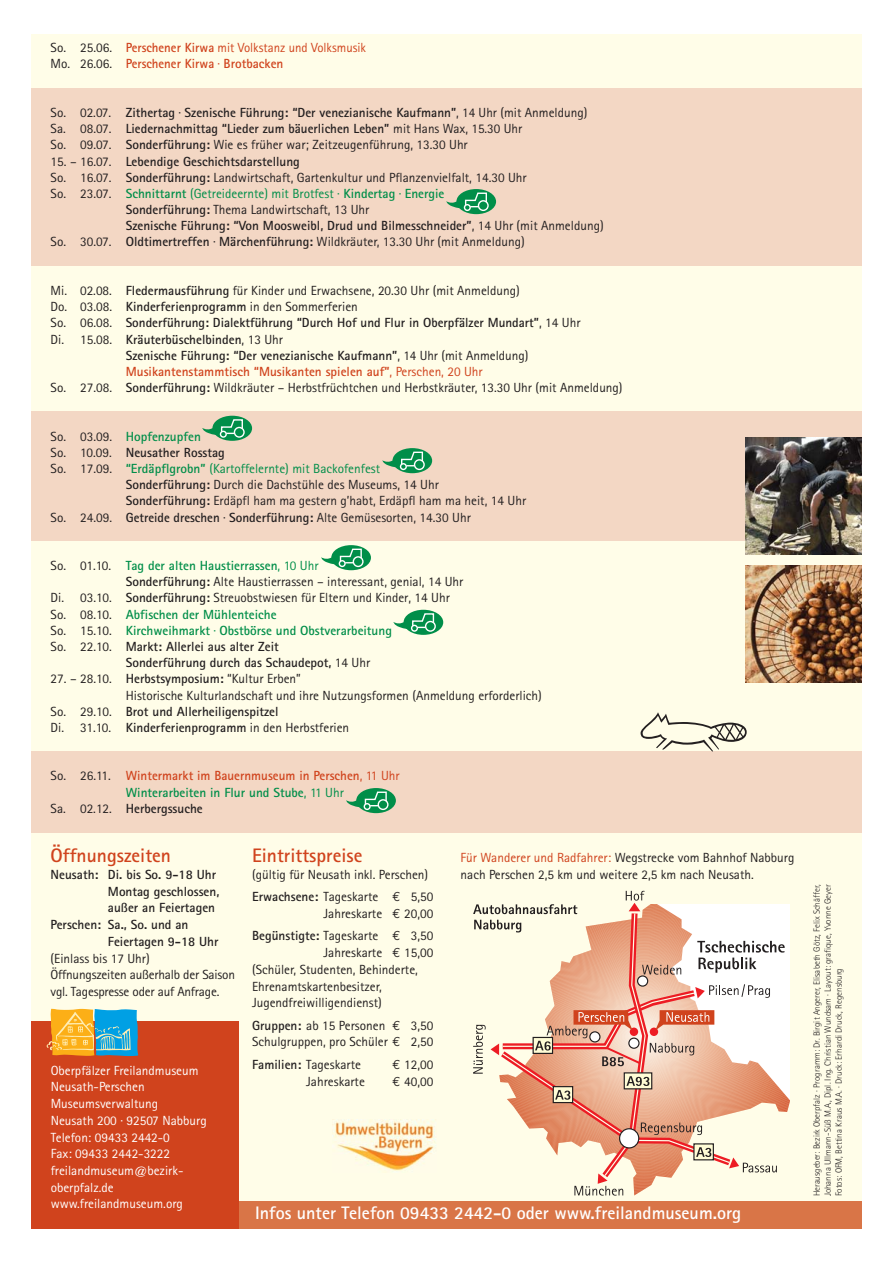
<style>
.page{position:relative;width:893px;height:1263px;background:#fff}
.page>*{position:absolute;margin:0;border:0;box-sizing:border-box;transform-origin:0 0}
.t1{font:700 19.5px "Rotis Sans Serif";color:#d0431d}
.t2{font:700 18.15px "Rotis Sans Serif";color:#fff}
.t3{font:13.2px/16.8px "Rotis Sans Serif";color:#231f20}
.t4{font:700 13.2px/16.2px "Rotis Sans Serif";color:#231f20}
.t5{font:700 13.2px/16.2px "Rotis Sans Serif";color:#d0431d}
.t6{font:700 13.2px "Rotis Sans Serif";color:#008e49}
.t7{font:13.2px/16.8px "Rotis Sans Serif";color:#fff}
.t8{font:13.2px "Rotis Sans Serif";color:#008e49}
.t9{font:300 9px/10.9px "Rotis Sans Serif";color:#231f20;text-align:justify}
.s1{font-weight:400;color:#231f20}
.s2{font-weight:400}
.s3{font-weight:700}
.s4{color:#231f20}
.s5{font-family:"Euro Mono"}
.s6{color:#d0431d}
</style>
<div class="page">
<div style="left:31px;top:34px;width:831px;height:1194px;background:#fffde8"></div>
<div style="left:31px;top:752px;width:831px;height:81px;background:#f3d7c4"></div>
<div style="left:31px;top:88px;width:831px;height:178px;background:#f3d7c4"></div>
<div style="left:31px;top:412px;width:831px;height:129px;background:#f3d7c4"></div>
<svg style="left:473px;top:890px;width:317px;height:306px"></svg>
<img style="left:332px;top:1119px;width:104px;height:52px">
<div style="left:229px;top:1201px;width:633px;height:27px;background:#d97547"></div>
<div style="left:31px;top:1021px;width:208px;height:207px;background:#d0431d"></div>
<svg style="left:47px;top:1009px;width:91px;height:47px;background:#95ac83"></svg>
<svg style="left:640px;top:712px;width:107px;height:40px"></svg>
<img style="left:745px;top:566px;width:117px;height:117px">
<img style="left:745px;top:437px;width:117px;height:117px">
<div style="left:456px;top:189px;width:40px;height:25px;background:#008e49;border-radius:50%"></div>
<svg style="left:446px;top:192px;width:43px;height:19px"></svg>
<div style="left:212px;top:416px;width:40px;height:25px;background:#008e49;border-radius:50%"></div>
<svg style="left:202px;top:419px;width:43px;height:19px"></svg>
<div style="left:392px;top:448px;width:40px;height:25px;background:#008e49;border-radius:50%"></div>
<svg style="left:382px;top:451px;width:43px;height:19px"></svg>
<div style="left:331px;top:545px;width:40px;height:25px;background:#008e49;border-radius:50%"></div>
<svg style="left:321px;top:548px;width:43px;height:19px"></svg>
<div style="left:404px;top:610px;width:39px;height:25px;background:#008e49;border-radius:50%"></div>
<svg style="left:393px;top:613px;width:43px;height:19px"></svg>
<div style="left:356px;top:788px;width:40px;height:25px;background:#008e49;border-radius:50%"></div>
<svg style="left:346px;top:791px;width:42px;height:19px"></svg>
<p class="t5" style="left:51px;top:41px;width:317px"><span class="s1">So. 25.06.</span> Perschener Kirwa <span class="s2">mit Volkstanz und Volksmusik<br></span><span class="s1">Mo. 26.06.</span> Perschener Kirwa <span class="s2">·</span> Brotbacken</p>
<p class="t4" style="left:51px;top:106px;width:538px"><span class="s2">So. 02.07.</span> Zithertag <span class="s2">·</span> Szenische Führung: “Der venezianische Kaufmann”<span class="s2">, 14 Uhr (mit Anmeldung)<br>Sa. 08.07.</span> Liedernachmittag “Lieder zum bäuerlichen Leben” <span class="s2">mit Hans Wax, 15.30 Uhr<br>So. 09.07.</span> Sonderführung: <span class="s2">Wie es früher war; Zeitzeugenführung, 13.30 Uhr</span></p>
<p class="t4" style="left:51px;top:154px;width:251px"><span class="s2">15. – 16.07.</span> Lebendige Geschichtsdarstellung</p>
<p class="t3" style="left:51px;top:170px;width:478px">So. 16.07. <span class="s3">Sonderführung:</span> Landwirtschaft, Gartenkultur und Pflanzenvielfalt, 14.30 Uhr</p>
<p class="t8" style="left:51px;top:189px;width:395px"><span class="s4">So. 23.07.</span> <span class="s3">Schnittarnt</span> (Getreideernte) mit Brotfest · <span class="s3">Kindertag</span> · <span class="s3">Energie</span></p>
<p class="t3" style="left:126px;top:203px;width:245px"><span class="s3">Sonderführung:</span> Thema Landwirtschaft, 13 Uhr</p>
<p class="t4" style="left:126px;top:219px;width:479px">Szenische Führung: “Von Moosweibl, Drud und Bilmesschneider”<span class="s2">, 14 Uhr (mit Anmeldung)</span></p>
<p class="t3" style="left:51px;top:235px;width:476px">So. 30.07. <span class="s3">Oldtimertreffen</span> · <span class="s3">Märchenführung:</span> Wildkräuter, 13.30 Uhr (mit Anmeldung)</p>
<p class="t3" style="left:51px;top:283px;width:471px">Mi. 02.08. <span class="s3">Fledermausführung</span> für Kinder und Erwachsene, 20.30 Uhr (mit Anmeldung)</p>
<p class="t3" style="left:51px;top:300px;width:309px">Do. 03.08. <span class="s3">Kinderferienprogramm</span> in den Sommerferien</p>
<p class="t4" style="left:51px;top:316px;width:531px"><span class="s2">So. 06.08.</span> Sonderführung: Dialektführung “Durch Hof und Flur in Oberpfälzer Mundart”<span class="s2">, 14 Uhr</span></p>
<p class="t4" style="left:51px;top:332px;width:234px"><span class="s2">Di. 15.08.</span> Kräuterbüschelbinden<span class="s2">, 13 Uhr</span></p>
<p class="t4" style="left:126px;top:349px;width:404px">Szenische Führung: “Der venezianische Kaufmann”<span class="s2">, 14 Uhr (mit Anmeldung)</span></p>
<p class="t5" style="left:126px;top:365px;width:358px">Musikantenstammtisch “Musikanten spielen auf”<span class="s2">, Perschen, 20 Uhr</span></p>
<p class="t3" style="left:51px;top:381px;width:573px">So. 27.08. <span class="s3">Sonderführung:</span> Wildkräuter – Herbstfrüchtchen und Herbstkräuter, 13.30 Uhr (mit Anmeldung)</p>
<p class="t6" style="left:51px;top:432px;width:152px"><span class="s1">So. 03.09.</span> Hopfenzupfen</p>
<p class="t4" style="left:51px;top:446px;width:176px"><span class="s2">So. 10.09.</span> Neusather Rosstag</p>
<p class="t8" style="left:51px;top:464px;width:331px"><span class="s4">So. 17.09.</span> <span class="s3">“Erdäpflgrobn”</span> (Kartoffelernte) mit Backofenfest</p>
<p class="t3" style="left:126px;top:478px;width:315px"><span class="s3">Sonderführung:</span> Durch die Dachstühle des Museums, 14 Uhr</p>
<p class="t3" style="left:126px;top:494px;width:402px"><span class="s3">Sonderführung:</span> Erdäpfl ham ma gestern g’habt, Erdäpfl ham ma heit, 14 Uhr</p>
<p class="t3" style="left:51px;top:510px;width:422px">So. 24.09. <span class="s3">Getreide dreschen</span> · <span class="s3">Sonderführung:</span> Alte Gemüsesorten, 14.30 Uhr</p>
<p class="t6" style="left:51px;top:561px;width:269px"><span class="s1">So. 01.10.</span> Tag der alten Haustierrassen<span class="s2">, 10 Uhr</span></p>
<p class="t3" style="left:126px;top:575px;width:339px"><span class="s3">Sonderführung:</span> Alte Haustierrassen – interessant, genial, 14 Uhr</p>
<p class="t3" style="left:51px;top:591px;width:401px">Di. 03.10. <span class="s3">Sonderführung:</span> Streuobstwiesen für Eltern und Kinder, 14 Uhr</p>
<p class="t6" style="left:51px;top:610px;width:227px"><span class="s1">So. 08.10.</span> Abfischen der Mühlenteiche</p>
<p class="t6" style="left:51px;top:626px;width:343px"><span class="s1">So. 15.10.</span> Kirchweihmarkt <span class="s2">·</span> Obstbörse und Obstverarbeitung</p>
<p class="t4" style="left:51px;top:640px;width:230px"><span class="s2">So. 22.10.</span> Markt: Allerlei aus alter Zeit</p>
<p class="t4" style="left:126px;top:656px;width:246px">Sonderführung durch das Schaudepot, <span class="s2">14 Uhr</span></p>
<p class="t3" style="left:51px;top:672px;width:252px">27. – 28.10. <span class="s3">Herbstsymposium:</span> “Kultur Erben”</p>
<p class="t3" style="left:126px;top:688px;width:418px">Historische Kulturlandschaft und ihre Nutzungsformen (Anmeldung erforderlich)</p>
<p class="t4" style="left:51px;top:705px;width:229px"><span class="s2">So. 29.10.</span> Brot und Allerheiligenspitzel</p>
<p class="t3" style="left:51px;top:720px;width:300px">Di. 31.10. <span class="s3">Kinderferienprogramm</span> in den Herbstferien</p>
<p class="t5" style="left:51px;top:769px;width:350px"><span class="s1">So. 26.11.</span> Wintermarkt im Bauernmuseum in Perschen<span class="s2">, 11 Uhr</span></p>
<p class="t6" style="left:126px;top:788px;width:220px">Winterarbeiten in Flur und Stube<span class="s2">, 11 Uhr</span></p>
<p class="t4" style="left:51px;top:802px;width:154px"><span class="s2">Sa. 02.12.</span> Herbergssuche</p>
<h1 class="t1" style="left:51px;top:849px;width:122px">Öffnungszeiten</h1>
<p class="t4" style="left:51px;top:868px;width:167px">Neusath: Di. bis So. 9-18 Uhr</p>
<p class="t4" style="left:108px;top:885px;width:113px">Montag geschlossen,</p>
<p class="t4" style="left:108px;top:901px;width:109px">außer an Feiertagen</p>
<p class="t4" style="left:51px;top:918px;width:139px">Perschen: Sa., So. und an</p>
<p class="t4" style="left:108px;top:935px;width:112px">Feiertagen 9-18 Uhr</p>
<p class="t3" style="left:51px;top:951px;width:186px">(Einlass bis 17 Uhr)<br>Öffnungszeiten außerhalb der Saison vgl. Tagespresse oder auf Anfrage.</p>
<p class="t7" style="left:51px;top:1063px;width:158px">Oberpfälzer Freilandmuseum<br>Neusath-Perschen<br>Museumsverwaltung<br>Neusath 200 · 92507 Nabburg<br>Telefon: 09433 2442-0<br>Fax: 09433 2442-3222 freilandmuseum@bezirk&shy;oberpfalz.de www.freilandmuseum.org</p>
<h1 class="t1" style="left:252px;top:849px;width:112px">Eintrittspreise</h1>
<p class="t3" style="left:252px;top:865px;width:183px;line-height:22.4px">(gültig für Neusath inkl. Perschen)<br><span class="s3">Erwachsene:</span> Tageskarte <span class="s5">€</span> 5,50</p>
<p class="t3" style="left:252px;top:904px;width:183px;line-height:22.4px;text-align:right">Jahreskarte <span class="s5">€</span> 20,00<br><span class="s3">Begünstigte:</span> Tageskarte <span class="s5">€</span> 3,50</p>
<p class="t3" style="left:252px;top:946px;width:183px;text-indent:72px">Jahreskarte <span class="s5">€</span> 15,00 (Schüler, Studenten, Behinderte,<br>Ehrenamtskartenbesitzer,<br>Jugendfreiwilligendienst)</p>
<p class="t3" style="left:252px;top:1018px;width:183px"><span class="s3">Gruppen:</span> ab 15 Personen <span class="s5">€</span> 3,50<br>Schulgruppen, pro Schüler <span class="s5">€</span> 2,50</p>
<p class="t3" style="left:252px;top:1057px;width:110px"><span class="s3">Familien:</span> Tageskarte</p>
<p class="t3" style="left:392px;top:1057px;width:42px"><span class="s5">€</span> 12,00</p>
<p class="t3" style="left:306px;top:1074px;width:60px">Jahreskarte</p>
<p class="t3" style="left:392px;top:1074px;width:42px"><span class="s5">€</span> 40,00</p>
<p class="t3" style="left:461px;top:851px;width:335px"><span class="s6">Für Wanderer und Radfahrer:</span> Wegstrecke vom Bahnhof Nabburg nach Perschen 2,5 km und weitere 2,5 km nach Neusath.</p>
<h2 class="t2" style="left:255px;top:1206px;width:488px">Infos unter Telefon 09433 2442-0 oder www.freilandmuseum.org</h2>
<p class="t9" style="left:812px;top:1196px;width:314px;rotate:-90deg">Herausgeber: Bezirk Oberpfalz · Programm: Dr. Birgit Angerer, Elisabeth Götz, Felix Schäffer, Johanna Ullmann-Süß M.A., Dipl. Ing. Christian Wundsam · Layout: grafique, Yvonne Geyer Fotos: OFM, Bettina Kraus M.A. · Druck: Erhardi Druck, Regensburg</p>
</div>
